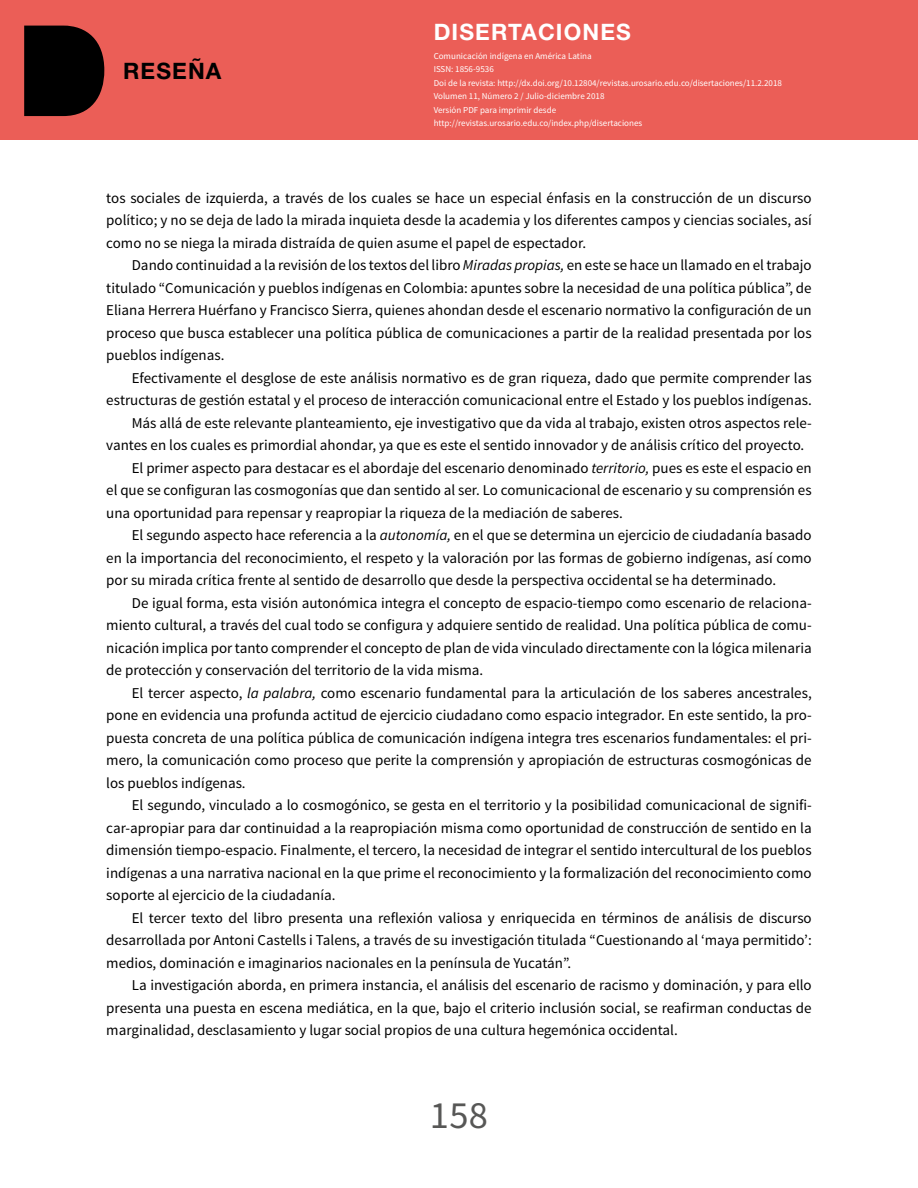
<style>
.page{position:relative;width:918px;height:1188px;background:#fff}
.page>*{position:absolute;margin:0;border:0;box-sizing:border-box;transform-origin:0 0}
.t1{font:38.4px "Source Sans Pro";color:#575756}
.t2{font:700 22.65px "Helvetica Neue LT Std";letter-spacing:.05em;color:#fff}
.t3{font:700 22.65px "Helvetica Neue LT Std";letter-spacing:.05em;color:#000}
.t4{font:15px/22.5px "Source Sans Pro";color:#000;text-align:justify}
.t5{font:9px/13.5px "Source Sans Pro";color:#fff}
.s1{font-style:inherit}
.s2{font-style:italic}
</style>
<div class="page">
<div style="left:0;top:0;width:918px;height:139px;background:#eb5e57"></div>
<svg style="left:24px;top:26px;width:80px;height:90px;background:#150807"></svg>
<h2 class="t3" style="left:123px;top:57px;width:100px">RESEÑA</h2>
<h2 class="t2" style="left:434px;top:18px;width:182px">DISERTACIONES</h2>
<p class="t5" style="left:434px;top:49px;width:350px">Comunicación indígena en América Latina<br><span class="s1">I SSN</span> : 1856-9536<br><span class="s1">D</span>oi de la revista: http://dx.doi.org/10.12804/revistas.urosario.edu.co/disertaciones/11.2.2018<br>Volumen 11, Número 2 / Julio-diciembre 2018<br>Versión <span class="s1">PDF</span> para imprimir desde<br>http://revistas.urosario.edu.co/index.php/disertaciones</p>
<p class="t4" style="left:106px;top:187px;width:707px">tos sociales de izquierda, a través de los cuales se hace un especial énfasis en la construcción de un discurso político; y no se deja de lado la mirada inquieta desde la academia y los diferentes campos y ciencias sociales, así como no se niega la mirada distraída de quien asume el papel de espectador.</p>
<p class="t4" style="left:106px;top:254px;width:707px;text-indent:26px">Dando continuidad a la revisión de los textos del libro <span class="s2">Miradas propias,</span> en este se hace un llamado en el trabajo titulado “Comunicación y pueblos indígenas en Colombia: apuntes sobre la necesidad de una política pública”, de Eliana Herrera Huérfano y Francisco Sierra, quienes ahondan desde el escenario normativo la configuración de un proceso que busca establecer una política pública de comunicaciones a partir de la realidad presentada por los pueblos indígenas.</p>
<p class="t4" style="left:132px;top:367px;width:681px">Efectivamente el desglose de este análisis normativo es de gran riqueza, dado que permite comprender las</p>
<p class="t4" style="left:106px;top:389px;width:707px">estructuras de gestión estatal y el proceso de interacción comunicacional entre el Estado y los pueblos indígenas.</p>
<p class="t4" style="left:132px;top:412px;width:681px">Más allá de este relevante planteamiento, eje investigativo que da vida al trabajo, existen otros aspectos rele-</p>
<p class="t4" style="left:106px;top:434px;width:700px">vantes en los cuales es primordial ahondar, ya que es este el sentido innovador y de análisis crítico del proyecto.</p>
<p class="t4" style="left:132px;top:457px;width:681px">El primer aspecto para destacar es el abordaje del escenario denominado <span class="s2">territorio,</span> pues es este el espacio en</p>
<p class="t4" style="left:106px;top:479px;width:707px">el que se configuran las cosmogonías que dan sentido al ser. Lo comunicacional de escenario y su comprensión es</p>
<p class="t4" style="left:106px;top:502px;width:518px">una oportunidad para repensar y reapropiar la riqueza de la mediación de saberes.</p>
<p class="t4" style="left:132px;top:524px;width:681px">El segundo aspecto hace referencia a la <span class="s2">autonomía,</span> en el que se determina un ejercicio de ciudadanía basado</p>
<p class="t4" style="left:106px;top:547px;width:707px">en la importancia del reconocimiento, el respeto y la valoración por las formas de gobierno indígenas, así como</p>
<p class="t4" style="left:106px;top:569px;width:672px">por su mirada crítica frente al sentido de desarrollo que desde la perspectiva occidental se ha determinado.</p>
<p class="t4" style="left:132px;top:592px;width:681px">De igual forma, esta visión autonómica integra el concepto de espacio-tiempo como escenario de relaciona-</p>
<p class="t4" style="left:106px;top:614px;width:707px">miento cultural, a través del cual todo se configura y adquiere sentido de realidad. Una política pública de comu-</p>
<p class="t4" style="left:106px;top:637px;width:707px">nicación implica por tanto comprender el concepto de plan de vida vinculado directamente con la lógica milenaria</p>
<p class="t4" style="left:106px;top:659px;width:378px">de protección y conservación del territorio de la vida misma.</p>
<p class="t4" style="left:132px;top:682px;width:681px">El tercer aspecto, <span class="s2">la palabra,</span> como escenario fundamental para la articulación de los saberes ancestrales,</p>
<p class="t4" style="left:106px;top:704px;width:707px">pone en evidencia una profunda actitud de ejercicio ciudadano como espacio integrador. En este sentido, la pro-</p>
<p class="t4" style="left:106px;top:727px;width:707px">puesta concreta de una política pública de comunicación indígena integra tres escenarios fundamentales: el pri-</p>
<p class="t4" style="left:106px;top:749px;width:707px">mero, la comunicación como proceso que perite la comprensión y apropiación de estructuras cosmogónicas de</p>
<p class="t4" style="left:106px;top:772px;width:141px">los pueblos indígenas.</p>
<p class="t4" style="left:132px;top:794px;width:681px">El segundo, vinculado a lo cosmogónico, se gesta en el territorio y la posibilidad comunicacional de signifi-</p>
<p class="t4" style="left:106px;top:817px;width:707px">car-apropiar para dar continuidad a la reapropiación misma como oportunidad de construcción de sentido en la</p>
<p class="t4" style="left:106px;top:839px;width:707px">dimensión tiempo-espacio. Finalmente, el tercero, la necesidad de integrar el sentido intercultural de los pueblos</p>
<p class="t4" style="left:106px;top:862px;width:707px">indígenas a una narrativa nacional en la que prime el reconocimiento y la formalización del reconocimiento como</p>
<p class="t4" style="left:106px;top:884px;width:231px">soporte al ejercicio de la ciudadanía.</p>
<p class="t4" style="left:132px;top:907px;width:681px">El tercer texto del libro presenta una reflexión valiosa y enriquecida en términos de análisis de discurso</p>
<p class="t4" style="left:106px;top:929px;width:707px">desarrollada por Antoni Castells i Talens, a través de su investigación titulada “Cuestionando al ‘maya permitido’:</p>
<p class="t4" style="left:106px;top:952px;width:466px">medios, dominación e imaginarios nacionales en la península de Yucatán”.</p>
<p class="t4" style="left:132px;top:974px;width:681px">La investigación aborda, en primera instancia, el análisis del escenario de racismo y dominación, y para ello</p>
<p class="t4" style="left:106px;top:997px;width:707px">presenta una puesta en escena mediática, en la que, bajo el criterio inclusión social, se reafirman conductas de</p>
<p class="t4" style="left:106px;top:1019px;width:573px">marginalidad, desclasamiento y lugar social propios de una cultura hegemónica occidental.</p>
<h1 class="t1" style="left:430px;top:1092px;width:60px">158</h1>
</div>
